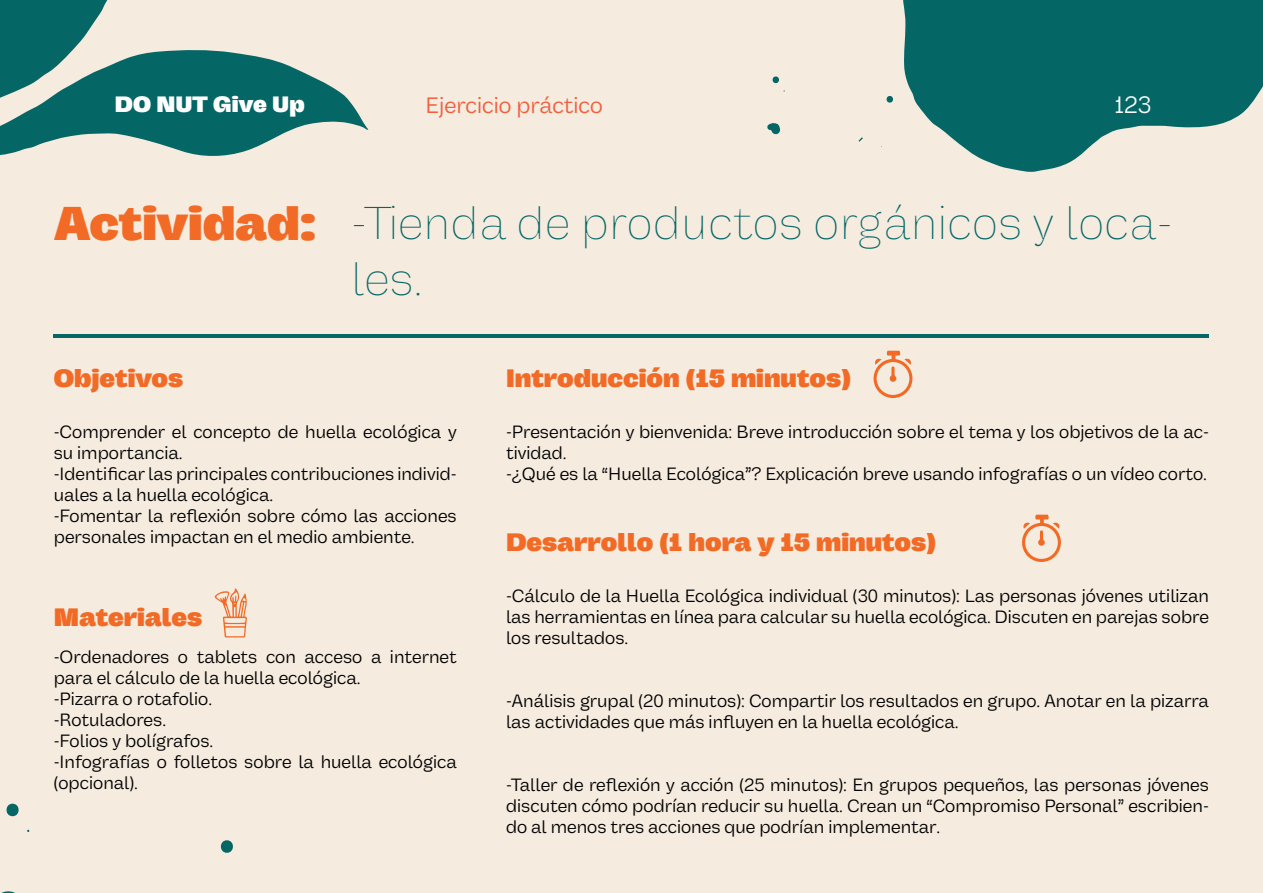
<style>
.page{position:relative;width:1263px;height:893px;background:#f5ebde}
.page>*{position:absolute;margin:0;border:0;box-sizing:border-box;transform-origin:0 0}
.t1{font:100 46.5px/55.8px "Vastago Grotesk";color:#056666}
.t2{font:800 25.5px "Vastago Grotesk";color:#f26b26}
.t3{font:24px "Vastago Grotesk";color:#fff}
.t4{font:22.5px "Vastago Grotesk";color:#f05e3d}
.t5{font:800 22.5px "Vastago Grotesk";color:#fff}
.t6{font:18px/21px "Vastago Grotesk";color:#000}
.s1{font-weight:800;font-size:48px;color:#f26b26}
</style>
<div class="page">
<svg style="left:0;top:0;width:368px;height:156px;fill:#056666"></svg>
<svg style="left:903px;top:0;width:360px;height:172px;fill:#056666"></svg>
<svg style="left:858px;top:137px;width:5px;height:5px"></svg>
<svg style="left:886px;top:96px;width:7px;height:7px"></svg>
<svg style="left:772px;top:76px;width:7px;height:7px"></svg>
<svg style="left:767px;top:123px;width:13px;height:12px"></svg>
<svg style="left:220px;top:840px;width:13px;height:13px"></svg>
<svg style="left:6px;top:804px;width:13px;height:12px"></svg>
<svg style="left:1px;top:891px;width:14px;height:2px"></svg>
<svg style="left:214px;top:588px;width:33px;height:49px"></svg>
<hr style="left:54px;top:334px;width:1155px;height:4px;background:#056666">
<svg style="left:873px;top:351px;width:40px;height:47px"></svg>
<svg style="left:1022px;top:515px;width:39px;height:47px"></svg>
<p class="t5" style="left:115px;top:90px;width:191px">DO NUT Give Up</p>
<p class="t4" style="left:425px;top:92px;width:179px">Ejercicio práctico</p>
<h3 class="t3" style="left:1114px;top:90px;width:38px">123</h3>
<h1 class="t1" style="left:351px;top:194px;width:824px;text-indent:-297px"><span class="s1">Actividad:</span> -Tienda de productos orgánicos y loca&shy;les.</h1>
<h2 class="t2" style="left:54px;top:363px;width:131px">Objetivos</h2>
<h2 class="t2" style="left:506px;top:363px;width:346px">Introducción (15 minutos)</h2>
<p class="t6" style="left:54px;top:421px;width:404px">-Comprender el concepto de huella ecológica y su importancia.<br>-Identificar las principales contribuciones individ&shy;uales a la huella ecológica.<br>-Fomentar la reflexión sobre cómo las acciones personales impactan en el medio ambiente.</p>
<p class="t6" style="left:506px;top:421px;width:704px">-Presentación y bienvenida: Breve introducción sobre el tema y los objetivos de la ac&shy;tividad.<br>-¿Qué es la “Huella Ecológica”? Explicación breve usando infografías o un vídeo corto.</p>
<h2 class="t2" style="left:506px;top:527px;width:432px">Desarrollo (1 hora y 15 minutos)</h2>
<h2 class="t2" style="left:54px;top:602px;width:150px">Materiales</h2>
<p class="t6" style="left:54px;top:646px;width:404px">-Ordenadores o tablets con acceso a internet para el cálculo de la huella ecológica.<br>-Pizarra o rotafolio.<br>-Rotuladores.<br>-Folios y bolígrafos.<br>-Infografías o folletos sobre la huella ecológica (opcional).</p>
<p class="t6" style="left:506px;top:585px;width:704px;text-align:justify">-Cálculo de la Huella Ecológica individual (30 minutos): Las personas jóvenes utilizan las herramientas en línea para calcular su huella ecológica. Discuten en parejas sobre los resultados.</p>
<p class="t6" style="left:506px;top:690px;width:704px">-Análisis grupal (20 minutos): Compartir los resultados en grupo. Anotar en la pizarra las actividades que más influyen en la huella ecológica.</p>
<p class="t6" style="left:506px;top:774px;width:704px;text-align:justify">-Taller de reflexión y acción (25 minutos): En grupos pequeños, las personas jóvenes discuten cómo podrían reducir su huella. Crean un “Compromiso Personal” escribien&shy;do al menos tres acciones que podrían implementar.</p>
</div>
